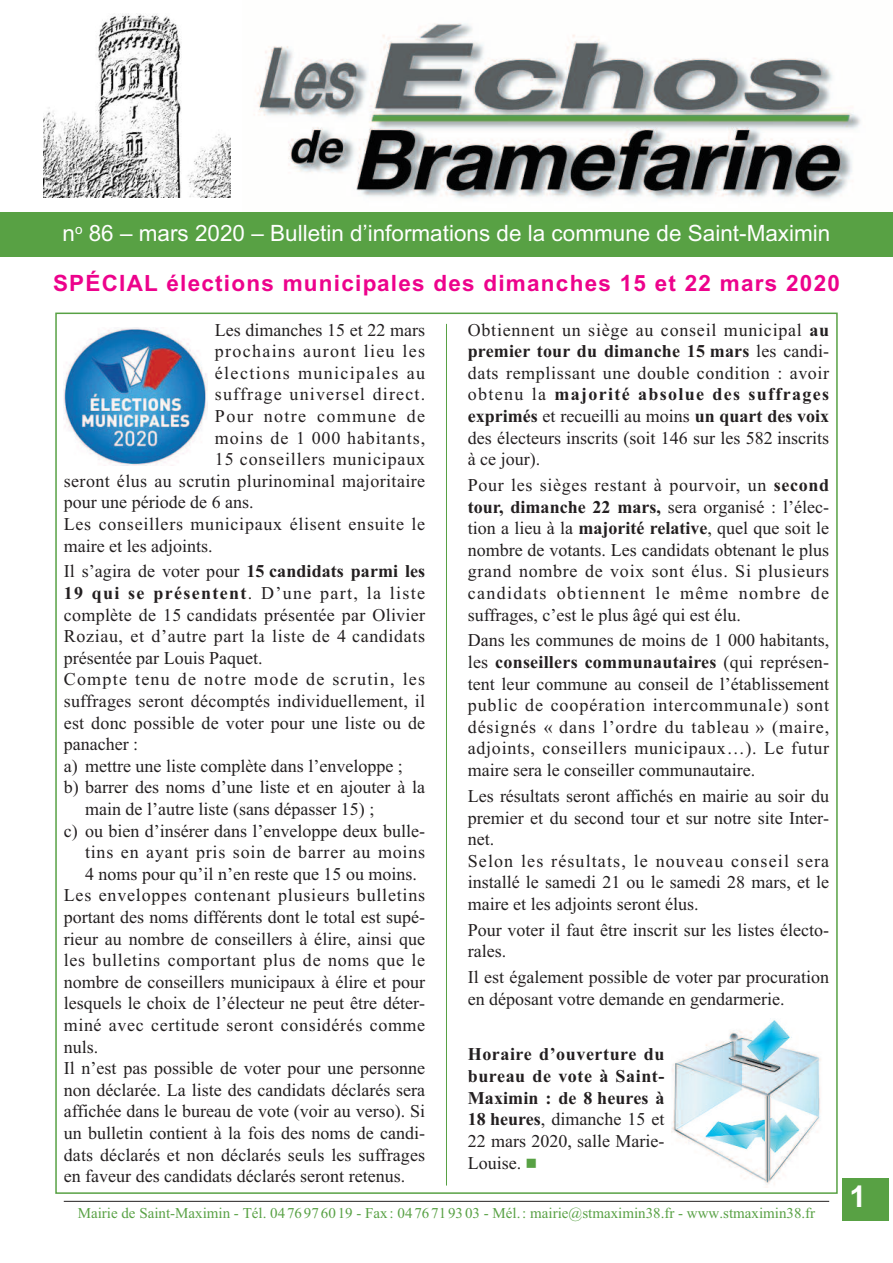
<style>
.page{position:relative;width:893px;height:1263px;background:#fff}
.page>*{position:absolute;margin:0;border:0;box-sizing:border-box;transform-origin:0 0}
.t1{font:700 30px "Arial";color:#fff}
.t2{font:22.5px "Arial";color:#fff}
.t3{font:700 22.5px "Arial";letter-spacing:.055em;color:#ed028c}
.t4{font:18px/21.6px "Times New Roman";color:#231f20;text-align:justify}
.t5{font:700 18px/21.6px "Times New Roman";letter-spacing:.03em;color:#231f20;text-align:justify}
.t6{font:18px "Times New Roman";letter-spacing:.045em;color:#231f20}
.t7{font:18px "Times New Roman";letter-spacing:.04em;color:#231f20}
.t8{font:18px "Times New Roman";letter-spacing:.035em;color:#231f20}
.t9{font:18px "Times New Roman";letter-spacing:.075em;color:#231f20}
.t10{font:18px "Times New Roman";letter-spacing:.07em;color:#231f20}
.t11{font:18px "Times New Roman";letter-spacing:.025em;color:#231f20}
.t12{font:18px "Times New Roman";letter-spacing:.065em;color:#231f20}
.t13{font:18px "Times New Roman";letter-spacing:.055em;color:#231f20}
.t14{font:15px "Times New Roman";color:#58a144}
.s1{font-weight:700}
.s2{font-weight:400}
.s3{color:#58a144}
</style>
<div class="page">
<div style="left:842px;top:1178px;width:47px;height:42px;background:#58a144"></div>
<img style="left:243px;top:23px;width:650px;height:190px">
<div style="left:0;top:213px;width:893px;height:44px;background:#58a144"></div>
<img style="left:44px;top:14px;width:187px;height:183px">
<hr style="left:64px;top:1201px;width:765px;height:1px;background:#231f20">
<hr style="left:446px;top:324px;width:1px;height:861px;background:#58a144">
<img style="left:672px;top:1018px;width:149px;height:167px">
<img style="left:64px;top:327px;width:143px;height:138px">
<p class="t2" style="left:63px;top:220px;width:769px">n<sup>o</sup> 86 – mars 2020 – Bulletin d’informations de la commune de Saint-Maximin</p>
<p class="t3" style="left:53px;top:270px;width:788px">SPÉCIAL élections municipales des dimanches 15 et 22 mars 2020</p>
<p class="t4" style="left:215px;top:318px;width:212px">Les dimanches 15 et 22 mars</p>
<p class="t10" style="left:215px;top:340px;width:212px">prochains auront lieu les</p>
<p class="t9" style="left:215px;top:362px;width:212px">élections municipales au</p>
<p class="t12" style="left:215px;top:384px;width:212px">suffrage universel direct.</p>
<p class="t9" style="left:215px;top:405px;width:212px">Pour notre commune de</p>
<p class="t13" style="left:215px;top:427px;width:212px">moins de 1 000 habitants,</p>
<p class="t6" style="left:215px;top:448px;width:212px">15 conseillers municipaux</p>
<p class="t11" style="left:64px;top:470px;width:363px">seront élus au scrutin plurinominal majoritaire</p>
<p class="t4" style="left:64px;top:491px;width:191px">pour une période de 6 ans.</p>
<p class="t7" style="left:64px;top:513px;width:363px">Les conseillers municipaux élisent ensuite le</p>
<p class="t4" style="left:64px;top:534px;width:150px">maire et les adjoints.</p>
<p class="t4" style="left:64px;top:560px;width:363px">Il s’agira de voter pour <span class="s1">15 candidats parmi les</span></p>
<p class="t9" style="left:64px;top:582px;width:363px"><span class="s1">19 qui se présentent</span>. D’une part, la liste</p>
<p class="t4" style="left:64px;top:604px;width:363px">complète de 15 candidats présentée par Olivier</p>
<p class="t8" style="left:64px;top:625px;width:363px">Roziau, et d’autre part la liste de 4 candidats</p>
<p class="t4" style="left:64px;top:647px;width:200px">présentée par Louis Paquet.</p>
<p class="t10" style="left:64px;top:669px;width:363px">Compte tenu de notre mode de scrutin, les</p>
<p class="t4" style="left:64px;top:690px;width:363px">suffrages seront décomptés individuellement, il</p>
<p class="t4" style="left:64px;top:712px;width:363px">est donc possible de voter pour une liste ou de</p>
<p class="t4" style="left:64px;top:733px;width:76px">panacher :</p>
<p class="t4" style="left:64px;top:755px;width:341px">a) mettre une liste complète dans l’enveloppe ;</p>
<p class="t4" style="left:64px;top:776px;width:363px">b) barrer des noms d’une liste et en ajouter à la</p>
<p class="t4" style="left:85px;top:798px;width:291px">main de l’autre liste (sans dépasser 15) ;</p>
<p class="t4" style="left:64px;top:820px;width:363px">c) ou bien d’insérer dans l’enveloppe deux bulle-</p>
<p class="t6" style="left:85px;top:841px;width:342px">tins en ayant pris soin de barrer au moins</p>
<p class="t4" style="left:85px;top:863px;width:333px">4 noms pour qu’il n’en reste que 15 ou moins.</p>
<p class="t6" style="left:64px;top:885px;width:363px">Les enveloppes contenant plusieurs bulletins</p>
<p class="t4" style="left:64px;top:906px;width:363px">portant des noms différents dont le total est supé-</p>
<p class="t4" style="left:64px;top:928px;width:363px">rieur au nombre de conseillers à élire, ainsi que</p>
<p class="t7" style="left:64px;top:949px;width:363px">les bulletins comportant plus de noms que le</p>
<p class="t4" style="left:64px;top:971px;width:363px">nombre de conseillers municipaux à élire et pour</p>
<p class="t4" style="left:64px;top:992px;width:363px">lesquels le choix de l’électeur ne peut être déter-</p>
<p class="t8" style="left:64px;top:1014px;width:363px">miné avec certitude seront considérés comme</p>
<p class="t4" style="left:64px;top:1036px;width:36px">nuls.</p>
<p class="t4" style="left:64px;top:1057px;width:363px">Il n’est pas possible de voter pour une personne</p>
<p class="t4" style="left:64px;top:1079px;width:363px">non déclarée. La liste des candidats déclarés sera</p>
<p class="t4" style="left:64px;top:1100px;width:363px">affichée dans le bureau de vote (voir au verso). Si</p>
<p class="t4" style="left:64px;top:1122px;width:363px">un bulletin contient à la fois des noms de candi-</p>
<p class="t4" style="left:64px;top:1144px;width:363px">dats déclarés et non déclarés seuls les suffrages</p>
<p class="t4" style="left:64px;top:1165px;width:343px">en faveur des candidats déclarés seront retenus.</p>
<p class="t4" style="left:468px;top:318px;width:363px">Obtiennent un siège au conseil municipal <span class="s1">au premier tour du dimanche 15 mars</span> les candi&shy;dats remplissant une double condition : avoir obtenu la <span class="s1">majorité absolue des suffrages exprimés</span> et recueilli au moins <span class="s1">un quart des voix </span>des électeurs inscrits (soit 146 sur les 582 inscrits à ce jour).</p>
<p class="t4" style="left:468px;top:474px;width:363px">Pour les sièges restant à pourvoir, un <span class="s1">second tour, dimanche 22 mars,</span> sera organisé : l’élec&shy;tion a lieu à la <span class="s1">majorité relative</span>, quel que soit le nombre de votants. Les candidats obtenant le plus grand nombre de voix sont élus. Si plusieurs candidats obtiennent le même nombre de suffrages, c’est le plus âgé qui est élu.</p>
<p class="t4" style="left:468px;top:629px;width:363px">Dans les communes de moins de 1 000 habitants, les <span class="s1">conseillers communautaires</span> (qui représen&shy;tent leur commune au conseil de l’établissement public de coopération intercommunale) sont désignés « dans l’ordre du tableau » (maire, adjoints, conseillers municipaux…). Le futur maire sera le conseiller communautaire.</p>
<p class="t4" style="left:468px;top:785px;width:363px;text-align:left">Les résultats seront affichés en mairie au soir du premier et du second tour et sur notre site Inter&shy;net.<br>Selon les résultats, le nouveau conseil sera installé le samedi 21 ou le samedi 28 mars, et le maire et les adjoints seront élus.</p>
<p class="t4" style="left:468px;top:919px;width:363px">Pour voter il faut être inscrit sur les listes électo&shy;rales.</p>
<p class="t4" style="left:468px;top:966px;width:363px">Il est également possible de voter par procuration en déposant votre demande en gendarmerie.</p>
<p class="t5" style="left:468px;top:1043px;width:198px">Horaire d’ouverture du bureau de vote à Saint-Maximin : de 8 heures à 18 heures<span class="s2">, dimanche 15 et 22 mars 2020, salle Marie-Louise.</span> <span class="s3">■</span></p>
<p class="t14" style="left:78px;top:1204px;width:739px">Mairie de Saint-Maximin - Tél. 0476976019 - Fax : 0476719303 - Mél.: mairie@stmaximin38.fr - www.stmaximin38.fr</p>
<h1 class="t1" style="left:849px;top:1179px;width:18px">1</h1>
</div>
